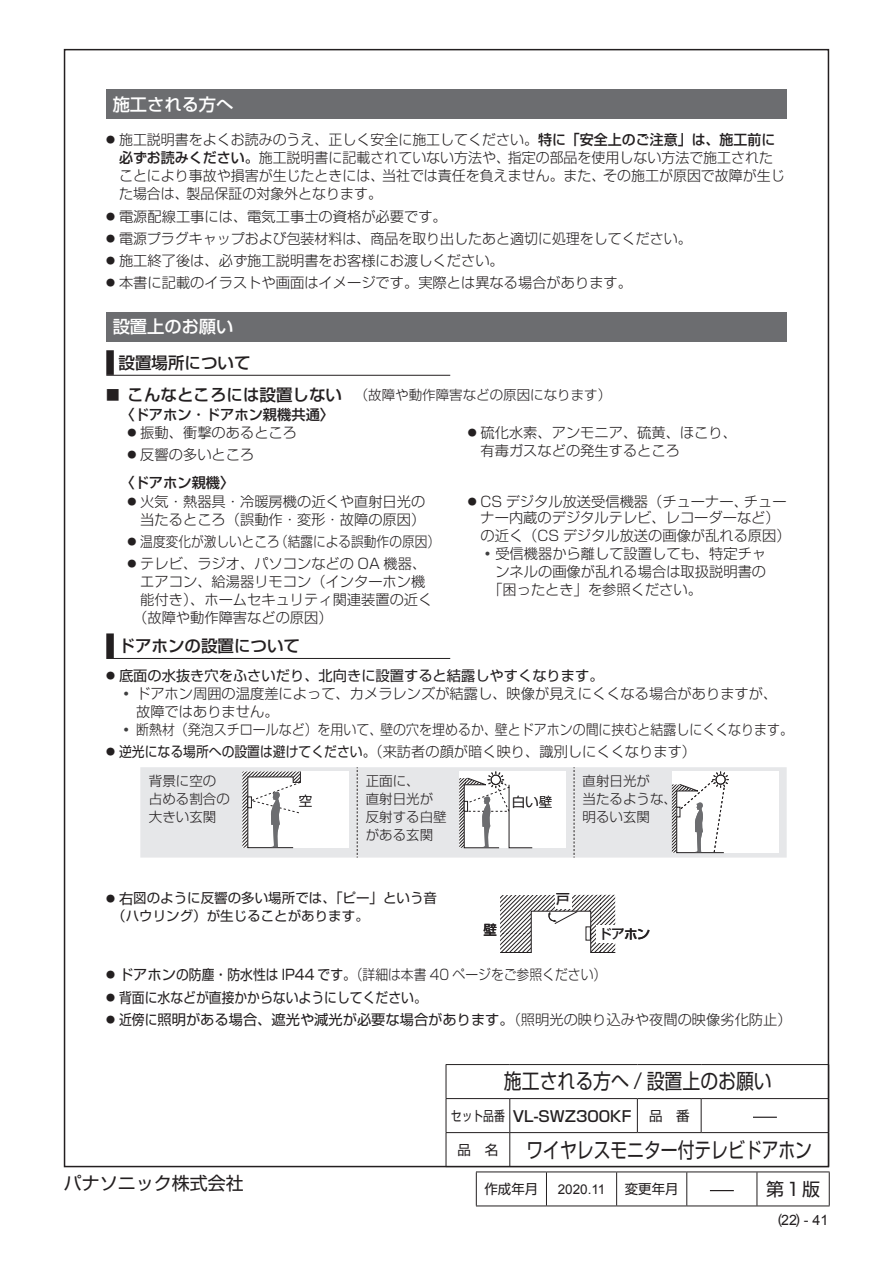
<style>
.page{position:relative;width:893px;height:1263px;background:#fff}
.page>*{position:absolute;margin:0;border:0;box-sizing:border-box;transform-origin:0 0}
.t1{font:21px "Arial";color:#231f20;scale:.84 1}
.t2{font:21px "Shin Go Pro";color:#231f20;scale:.8 1}
.t3{font:21px "Shin Go Pro";color:#231f20;scale:.85 1}
.t4{font:18px "Shin Go Pro";color:#231f20}
.t5{font:500 17.25px "Shin Go Pro";color:#fff}
.t6{font:500 16.5px "Shin Go Pro";color:#231f20}
.t7{font:500 15px "Shin Go Pro";color:#231f20}
.t8{font:300 14.25px/18px "Shin Go Pro";color:#231f20}
.t9{font:14.25px "Shin Go Pro";color:#231f20;scale:.9 1}
.t10{font:300 14.25px "Shin Go Pro";color:#231f20;scale:.91 1}
.t11{font:300 14.25px "Shin Go Pro";color:#231f20;scale:.9 1}
.t12{font:14.25px "Shin Go Pro";color:#231f20}
.t13{font:300 14.25px "Shin Go Pro";color:#231f20;scale:.89 1}
.t14{font:500 14.25px "Shin Go Pro";color:#231f20}
.t15{font:14.25px "Arial";color:#231f20}
.t16{font:300 13.5px/18px "Shin Go Pro";color:#231f20}
.t17{font:13.5px/18px "Shin Go Pro";color:#231f20}
.t18{font:13.5px "Arial";color:#231f20}
.t19{font:500 13.5px "Shin Go Pro";color:#231f20}
.s1{font-size:9px}
.s2{font-weight:500}
.s3{font-weight:500;font-size:16.5px}
.s4{color:#3e3e3f}
.s5{font-weight:300;font-size:9px}
.s6{font-weight:400}
.s7{font-size:14.25px}
.s8{font-weight:300}
.s9{font-family:"Shin Go Pro";font-size:13.5px}
</style>
<div class="page">
<hr style="left:829px;top:1172px;width:1px;height:33px;background:#231f20">
<hr style="left:476px;top:1171px;width:70px;height:1px;background:#231f20">
<hr style="left:476px;top:1172px;width:1px;height:33px;background:#231f20">
<hr style="left:546px;top:1171px;width:71px;height:1px;background:#231f20">
<hr style="left:546px;top:1172px;width:1px;height:33px;background:#231f20">
<hr style="left:617px;top:1171px;width:70px;height:1px;background:#231f20">
<hr style="left:616px;top:1172px;width:1px;height:33px;background:#231f20">
<hr style="left:687px;top:1171px;width:70px;height:1px;background:#231f20">
<hr style="left:686px;top:1172px;width:1px;height:33px;background:#231f20">
<hr style="left:757px;top:1171px;width:73px;height:1px;background:#231f20">
<hr style="left:757px;top:1172px;width:1px;height:33px;background:#231f20">
<hr style="left:476px;top:1205px;width:70px;height:1px;background:#231f20">
<hr style="left:546px;top:1205px;width:71px;height:1px;background:#231f20">
<hr style="left:617px;top:1205px;width:70px;height:1px;background:#231f20">
<hr style="left:687px;top:1205px;width:70px;height:1px;background:#231f20">
<hr style="left:757px;top:1205px;width:73px;height:1px;background:#231f20">
<svg style="left:710px;top:1190px;width:24px;height:1px"></svg>
<hr style="left:446px;top:1064px;width:64px;height:1px;background:#231f20">
<hr style="left:446px;top:1065px;width:1px;height:33px;background:#231f20">
<hr style="left:510px;top:1064px;width:127px;height:1px;background:#231f20">
<hr style="left:637px;top:1064px;width:64px;height:1px;background:#231f20">
<hr style="left:701px;top:1064px;width:128px;height:1px;background:#231f20">
<hr style="left:446px;top:1098px;width:64px;height:1px;background:#231f20">
<hr style="left:446px;top:1099px;width:1px;height:33px;background:#231f20">
<hr style="left:510px;top:1098px;width:127px;height:1px;background:#231f20">
<hr style="left:509px;top:1099px;width:1px;height:33px;background:#231f20">
<hr style="left:637px;top:1098px;width:64px;height:1px;background:#231f20">
<hr style="left:637px;top:1099px;width:1px;height:33px;background:#231f20">
<hr style="left:701px;top:1098px;width:128px;height:1px;background:#231f20">
<hr style="left:701px;top:1099px;width:1px;height:33px;background:#231f20">
<hr style="left:446px;top:1132px;width:64px;height:1px;background:#231f20">
<hr style="left:446px;top:1133px;width:1px;height:33px;background:#231f20">
<hr style="left:510px;top:1132px;width:127px;height:1px;background:#231f20">
<hr style="left:509px;top:1133px;width:1px;height:33px;background:#231f20">
<hr style="left:637px;top:1132px;width:64px;height:1px;background:#231f20">
<hr style="left:701px;top:1132px;width:128px;height:1px;background:#231f20">
<svg style="left:753px;top:1117px;width:24px;height:1px"></svg>
<div style="left:106px;top:89px;width:681px;height:30px;background:#6c6d70"></div>
<div style="left:106px;top:312px;width:681px;height:30px;background:#6c6d70"></div>
<hr style="left:106px;top:375px;width:344px;height:1px;background:#231f20">
<div style="left:106px;top:350px;width:8px;height:25px;background:#231f20"></div>
<hr style="left:106px;top:658px;width:344px;height:1px;background:#231f20">
<div style="left:106px;top:633px;width:8px;height:25px;background:#231f20"></div>
<div style="left:140px;top:767px;width:647px;height:90px;background:#e6e7e9"></div>
<svg style="left:357px;top:767px;width:1px;height:90px"></svg>
<svg style="left:574px;top:767px;width:1px;height:90px"></svg>
<div style="left:242px;top:771px;width:107px;height:77px;background:#fff"></div>
<svg style="left:242px;top:771px;width:59px;height:77px"></svg>
<div style="left:459px;top:771px;width:107px;height:77px;background:#fff"></div>
<svg style="left:459px;top:771px;width:73px;height:77px"></svg>
<div style="left:672px;top:771px;width:106px;height:82px;background:#fff"></div>
<svg style="left:672px;top:771px;width:57px;height:82px"></svg>
<svg style="left:500px;top:895px;width:116px;height:58px"></svg>
<div style="left:555px;top:894px;width:17px;height:15px;background:#fff"></div>
<p class="t5" style="left:113px;top:90px;width:122px">施工される方へ</p>
<p class="t8" style="left:119px;top:129px;width:667px;text-indent:-13px"><span class="s1">●</span> 施工説明書をよくお読みのうえ、正しく安全に施工してください。<span class="s2">特に「安全上のご注意」は、施工前に必ずお読みください。</span>施工説明書に記載されていない方法や、指定の部品を使用しない方法で施工されたことにより事故や損害が生じたときには、当社では責任を負えません。また、その施工が原因で故障が生じた場合は、製品保証の対象外となります。</p>
<p class="t8" style="left:106px;top:205px;width:342px"><span class="s1">●</span> 電源配線工事には、電気工事士の資格が必要です。</p>
<p class="t8" style="left:106px;top:228px;width:587px"><span class="s1">●</span> 電源プラグキャップおよび包装材料は、商品を取り出したあと適切に処理をしてください。</p>
<p class="t8" style="left:106px;top:250px;width:399px"><span class="s1">●</span> 施工終了後は、必ず施工説明書をお客様にお渡しください。</p>
<p class="t8" style="left:106px;top:272px;width:527px"><span class="s1">●</span> 本書に記載のイラストや画面はイメージです。実際とは異なる場合があります。</p>
<p class="t5" style="left:113px;top:313px;width:122px">設置上のお願い</p>
<p class="t6" style="left:119px;top:349px;width:133px">設置場所について</p>
<p class="t16" style="left:106px;top:384px;width:506px"><span class="s2">■</span> <span class="s3">こんなところには設置しない</span> （故障や動作障害などの原因になります）</p>
<p class="t14" style="left:120px;top:402px;width:215px">〈ドアホン･ドアホン親機共通〉</p>
<p class="t8" style="left:128px;top:422px;width:171px"><span class="s1">●</span> 振動、衝撃のあるところ</p>
<p class="t8" style="left:128px;top:444px;width:128px"><span class="s1">●</span> 反響の多いところ</p>
<p class="t8" style="left:480px;top:422px;width:258px;text-indent:-13px"><span class="s1">●</span> 硫化水素、アンモニア、硫黄、ほこり、有毒ガスなどの発生するところ</p>
<p class="t14" style="left:120px;top:471px;width:115px">〈ドアホン親機〉</p>
<p class="t8" style="left:128px;top:491px;width:299px;text-align:right"><span class="s1">●</span> 火気・熱器具・冷暖房機の近くや直射日光の当たるところ（誤動作・変形・故障の原因）</p>
<p class="t13" style="left:128px;top:530px;width:353px"><span class="s1">●</span> 温度変化が激しいところ（結露による誤動作の原因）</p>
<p class="t8" style="left:128px;top:553px;width:300px"><span class="s1">●</span> テレビ、ラジオ、パソコンなどの OA 機器、</p>
<p class="t8" style="left:140px;top:571px;width:287px">エアコン、給湯器リモコン（インターホン機</p>
<p class="t8" style="left:140px;top:589px;width:294px">能付き）、ホームセキュリティ関連装置の近く</p>
<p class="t8" style="left:133px;top:607px;width:201px">（故障や動作障害などの原因）</p>
<p class="t8" style="left:468px;top:491px;width:320px;line-height:16.5px;text-align:center"><span class="s1">●</span> CS デジタル放送受信機器（チューナー、チューナー内蔵のデジタルテレビ、レコーダーなど）</p>
<p class="t8" style="left:480px;top:525px;width:312px">の近く（CS デジタル放送の画像が乱れる原因）</p>
<p class="t8" style="left:480px;top:543px;width:287px"><span class="s4">⿠</span>受信機器から離して設置しても、特定チャ</p>
<p class="t8" style="left:495px;top:561px;width:272px">ンネルの画像が乱れる場合は取扱説明書の</p>
<p class="t8" style="left:488px;top:579px;width:215px">「困ったとき」を参照ください。</p>
<p class="t6" style="left:119px;top:632px;width:183px">ドアホンの設置について</p>
<p class="t12" style="left:106px;top:664px;width:499px"><span class="s5">●</span> 底面の水抜き穴をふさいだり、北向きに設置すると結露しやすくなります。</p>
<p class="t8" style="left:119px;top:683px;width:660px"><span class="s4">⿠</span> ドアホン周囲の温度差によって、カメラレンズが結露し、映像が見えにくくなる場合がありますが、</p>
<p class="t8" style="left:136px;top:701px;width:144px">故障ではありません。</p>
<p class="t10" style="left:119px;top:718px;width:742px"><span class="s4">⿠</span> 断熱材（発泡スチロールなど）を用いて、壁の穴を埋めるか、壁とドアホンの間に挟むと結露しにくくなります。</p>
<p class="t8" style="left:106px;top:741px;width:591px"><span class="s1">●</span> <span class="s6">逆光になる場所への設置は避けてください。</span>（来訪者の顔が暗く映り、識別しにくくなります）</p>
<p class="t16" style="left:149px;top:771px;width:82px">背景に空の占める割合の大きい玄関</p>
<p class="t16" style="left:583px;top:771px;width:96px">直射日光が<br>当たるような、明るい玄関</p>
<p class="t16" style="left:366px;top:771px;width:82px">正面に、<br>直射日光が反射する白壁がある玄関</p>
<p class="t16" style="left:299px;top:790px;width:15px">空</p>
<p class="t16" style="left:512px;top:791px;width:42px">白い壁</p>
<p class="t17" style="left:112px;top:888px;width:326px;text-indent:-6px"><span class="s5">●</span> <span class="s7">右</span>図のように反響の多い場所では、「ピー」という音（ハウリング）が生じることがあります。</p>
<p class="t19" style="left:556px;top:888px;width:15px">戸</p>
<p class="t19" style="left:484px;top:918px;width:15px">壁</p>
<p class="t19" style="left:598px;top:923px;width:53px">ドアホン</p>
<p class="t11" style="left:106px;top:963px;width:557px"><span class="s1">●</span> <span class="s6">ドアホンの防塵・防水性は IP44 です。</span>（詳細は本書 40 ページをご参照ください）</p>
<p class="t9" style="left:106px;top:985px;width:358px"><span class="s5">●</span> 背面に水などが直接かからないようにしてください。</p>
<p class="t9" style="left:106px;top:1008px;width:763px"><span class="s5">●</span> 近傍に照明がある場合、遮光や減光が必要な場合があります。<span class="s8">（照明光の映り込みや夜間の映像劣化防止）</span></p>
<h1 class="t3" style="left:504px;top:1064px;width:316px">施工される方へ / 設置上のお願い</h1>
<p class="t4" style="left:64px;top:1168px;width:181px">パナソニック株式会社</p>
<h1 class="t1" style="left:451px;top:1101px;width:286px"><span class="s9">セット品番</span> VL-SWD303KL <span class="s9">品　番</span></h1>
<p class="t17" style="left:458px;top:1139px;width:42px">品　名</p>
<h1 class="t2" style="left:526px;top:1132px;width:358px">ワイヤレスモニター付テレビドアホン</h1>
<p class="t7" style="left:513px;top:1104px;width:120px">VL-SWZ300KF</p>
<p class="t17" style="left:484px;top:1178px;width:55px">作成年月</p>
<p class="t18" style="left:558px;top:1180px;width:49px">2020.11</p>
<p class="t17" style="left:625px;top:1178px;width:55px">変更年月</p>
<p class="t4" style="left:766px;top:1174px;width:55px">第１版</p>
<p class="t15" style="left:778px;top:1210px;width:52px">(22) - 41</p>
</div>
